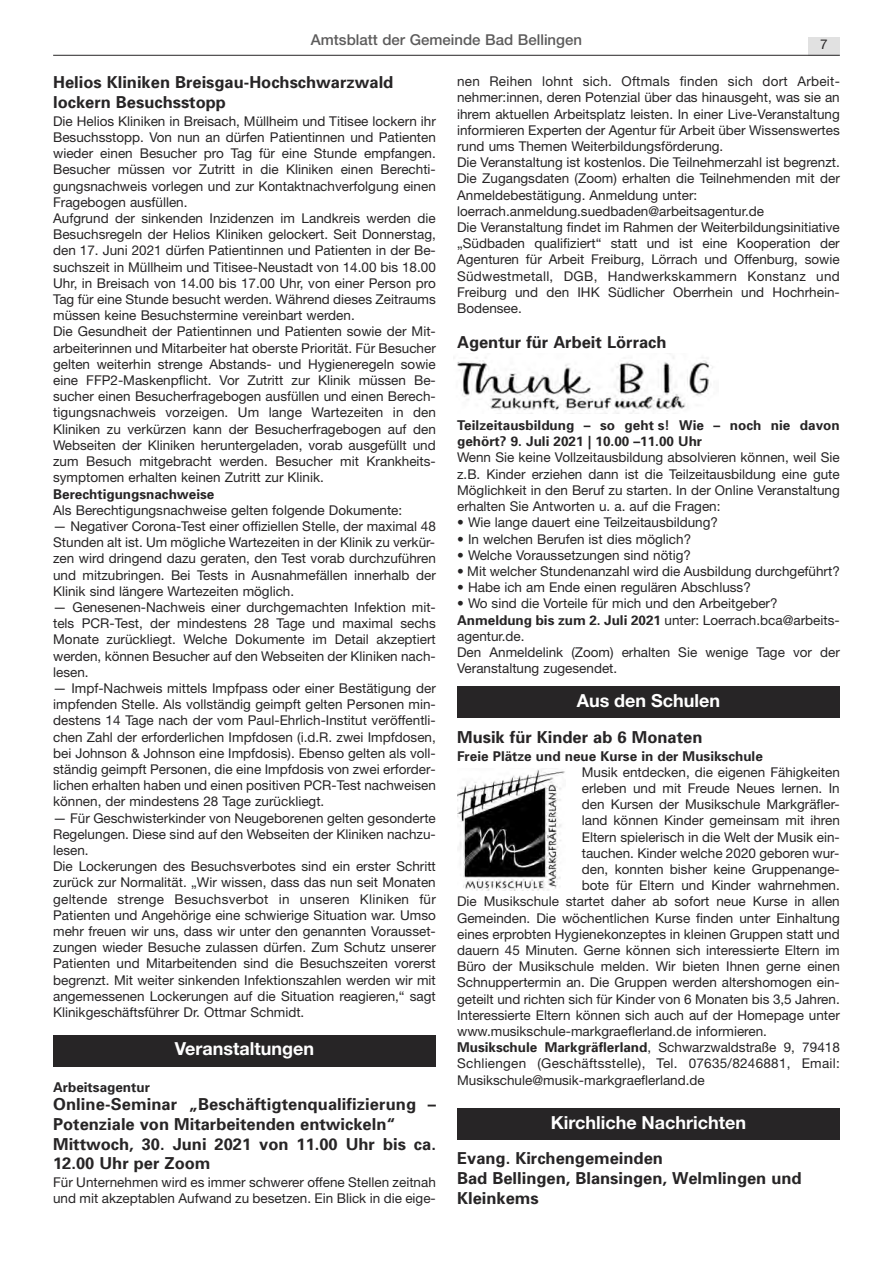
<style>
.page{position:relative;width:893px;height:1263px;background:#fff}
.page>*{position:absolute;margin:0;border:0;box-sizing:border-box;transform-origin:0 0}
.t1{font:700 18px "Helvetica Neue";color:#fff}
.t2{font:700 16.5px/19.8px "Univers";color:#272526}
.t3{font:500 15px "Helvetica Neue";color:#5d5c5c}
.t4{font:13.5px/16.2px "Helvetica Neue";color:#272526}
.t5{font:700 13.5px/16.2px "Univers";color:#272526}
.t6{font:13.5px/16.2px "Helvetica Neue";letter-spacing:.02em;color:#272526}
.s1{font-family:"Univers";font-weight:700}
.s2{font-family:"Helvetica Neue";font-weight:400}
</style>
<div class="page">
<div style="left:808px;top:37px;width:32px;height:18px;background:#e1e1e1"></div>
<hr style="left:53px;top:55px;width:787px;height:1px;background:#272526">
<div style="left:53px;top:1035px;width:383px;height:31px;background:#272526"></div>
<img style="left:457px;top:357px;width:256px;height:55px">
<div style="left:457px;top:686px;width:383px;height:32px;background:#272526"></div>
<img style="left:457px;top:768px;width:108px;height:123px">
<div style="left:457px;top:1108px;width:383px;height:32px;background:#272526"></div>
<div style="left:561px;top:873px;width:9px;height:19px;background:#fff"></div>
<p class="t3" style="left:311px;top:30px;width:273px">Amtsblatt der Gemeinde Bad Bellingen</p>
<p class="t4" style="left:820px;top:36px;width:9px">7</p>
<p class="t2" style="left:53px;top:73px;width:342px">Helios Kliniken Breisgau-Hochschwarzwald lockern Besuchsstopp</p>
<p class="t4" style="left:53px;top:113px;width:384px">Die Helios Kliniken in Breisach, Müllheim und Titisee lockern ihr Besuchsstopp. Von nun an dürfen Patientinnen und Patienten wieder einen Besucher pro Tag für eine Stunde empfangen.<br>Besucher müssen vor Zutritt in die Kliniken einen Berechti&shy;gungsnachweis vorlegen und zur Kontaktnachverfolgung einen Fragebogen ausfüllen.<br>Aufgrund der sinkenden Inzidenzen im Landkreis werden die Besuchsregeln der Helios Kliniken gelockert. Seit Donnerstag, den 17. Juni 2021 dürfen Patientinnen und Patienten in der Be&shy;suchszeit in Müllheim und Titisee-Neustadt von 14.00 bis 18.00<br>Uhr, in Breisach von 14.00 bis 17.00 Uhr, von einer Person pro Tag für eine Stunde besucht werden. Während dieses Zeitraums müssen keine Besuchstermine vereinbart werden.<br>Die Gesundheit der Patientinnen und Patienten sowie der Mit&shy;arbeiterinnen und Mitarbeiter hat oberste Priorität. Für Besucher gelten weiterhin strenge Abstands- und Hygieneregeln sowie eine FFP2-Maskenpflicht. Vor Zutritt zur Klinik müssen Be&shy;sucher einen Besucherfragebogen ausfüllen und einen Berech&shy;tigungsnachweis vorzeigen. Um lange Wartezeiten in den Kliniken zu verkürzen kann der Besucherfragebogen auf den Webseiten der Kliniken heruntergeladen, vorab ausgefüllt und zum Besuch mitgebracht werden. Besucher mit Krankheits&shy;symptomen erhalten keinen Zutritt zur Klinik.</p>
<p class="t5" style="left:53px;top:486px;width:163px">Berechtigungsnachweise</p>
<p class="t4" style="left:53px;top:502px;width:351px">Als Berechtigungsnachweise gelten folgende Dokumente:</p>
<p class="t4" style="left:53px;top:518px;width:384px;text-align:justify">— Negativer Corona-Test einer offiziellen Stelle, der maximal 48<br>Stunden alt ist. Um mögliche Wartezeiten in der Klinik zu verkür&shy;zen wird dringend dazu geraten, den Test vorab durchzuführen und mitzubringen. Bei Tests in Ausnahmefällen innerhalb der Klinik sind längere Wartezeiten möglich.</p>
<p class="t4" style="left:53px;top:599px;width:384px;text-align:justify">— Genesenen-Nachweis einer durchgemachten Infektion mit&shy;tels PCR-Test, der mindestens 28 Tage und maximal sechs Monate zurückliegt. Welche Dokumente im Detail akzeptiert werden, können Besucher auf den Webseiten der Kliniken nach&shy;lesen.</p>
<p class="t4" style="left:53px;top:680px;width:384px;text-align:justify">— Impf-Nachweis mittels Impfpass oder einer Bestätigung der impfenden Stelle. Als vollständig geimpft gelten Personen min&shy;destens 14 Tage nach der vom Paul-Ehrlich-Institut veröffentli&shy;chen Zahl der erforderlichen Impfdosen (i.d.R. zwei Impfdosen, bei Johnson &amp; Johnson eine Impfdosis). Ebenso gelten als voll&shy;ständig geimpft Personen, die eine Impfdosis von zwei erforder&shy;lichen erhalten haben und einen positiven PCR-Test nachweisen können, der mindestens 28 Tage zurückliegt.</p>
<p class="t4" style="left:53px;top:809px;width:384px">— Für Geschwisterkinder von Neugeborenen gelten gesonderte Regelungen. Diese sind auf den Webseiten der Kliniken nachzu&shy;lesen.<br>Die Lockerungen des Besuchsverbotes sind ein erster Schritt zurück zur Normalität. „Wir wissen, dass das nun seit Monaten geltende strenge Besuchsverbot in unseren Kliniken für Patienten und Angehörige eine schwierige Situation war. Umso mehr freuen wir uns, dass wir unter den genannten Vorausset&shy;zungen wieder Besuche zulassen dürfen. Zum Schutz unserer Patienten und Mitarbeitenden sind die Besuchszeiten vorerst begrenzt. Mit weiter sinkenden Infektionszahlen werden wir mit angemessenen Lockerungen auf die Situation reagieren,“ sagt Klinikgeschäftsführer Dr. Ottmar Schmidt.</p>
<h1 class="t1" style="left:175px;top:1038px;width:141px">Veranstaltungen</h1>
<p class="t5" style="left:53px;top:1078px;width:98px">Arbeitsagentur</p>
<p class="t2" style="left:53px;top:1094px;width:384px">Online-Seminar „Beschäftigtenqualifizierung – Potenziale von Mitarbeitenden entwickeln“ Mittwoch, 30. Juni 2021 von 11.00 Uhr bis ca.<br>12.00 Uhr per Zoom</p>
<p class="t4" style="left:53px;top:1174px;width:384px">Für Unternehmen wird es immer schwerer offene Stellen zeitnah und mit akzeptablen Aufwand zu besetzen. Ein Blick in die eige-</p>
<p class="t4" style="left:457px;top:73px;width:384px">nen Reihen lohnt sich. Oftmals finden sich dort Arbeit&shy;nehmer:innen, deren Potenzial über das hinausgeht, was sie an ihrem aktuellen Arbeitsplatz leisten. In einer Live-Veranstaltung informieren Experten der Agentur für Arbeit über Wissenswertes rund ums Themen Weiterbildungsförderung.<br>Die Veranstaltung ist kostenlos. Die Teilnehmerzahl ist begrenzt.<br>Die Zugangsdaten (Zoom) erhalten die Teilnehmenden mit der Anmeldebestätigung. Anmeldung unter: loerrach.anmeldung.suedbaden@arbeitsagentur.de<br>Die Veranstaltung findet im Rahmen der Weiterbildungsinitiative „Südbaden qualifiziert“ statt und ist eine Kooperation der Agenturen für Arbeit Freiburg, Lörrach und Offenburg, sowie Südwestmetall, DGB, Handwerkskammern Konstanz und Freiburg und den IHK Südlicher Oberrhein und Hochrhein-Bodensee.</p>
<p class="t2" style="left:457px;top:332px;width:211px">Agentur für Arbeit Lörrach</p>
<p class="t5" style="left:457px;top:417px;width:384px">Teilzeitausbildung – so geht s! Wie – noch nie davon gehört? 9. Juli 2021 | 10.00 –11.00 Uhr</p>
<p class="t4" style="left:457px;top:449px;width:384px;text-align:justify">Wenn Sie keine Vollzeitausbildung absolvieren können, weil Sie z.B. Kinder erziehen dann ist die Teilzeitausbildung eine gute Möglichkeit in den Beruf zu starten. In der Online Veranstaltung erhalten Sie Antworten u. a. auf die Fragen:</p>
<p class="t4" style="left:457px;top:514px;width:262px">• Wie lange dauert eine Teilzeitausbildung?</p>
<p class="t4" style="left:457px;top:530px;width:236px">• In welchen Berufen ist dies möglich?</p>
<p class="t4" style="left:457px;top:547px;width:235px">• Welche Voraussetzungen sind nötig?</p>
<p class="t4" style="left:457px;top:563px;width:384px">• Mit welcher Stundenanzahl wird die Ausbildung durchgeführt?</p>
<p class="t4" style="left:457px;top:579px;width:295px">• Habe ich am Ende einen regulären Abschluss?</p>
<p class="t4" style="left:457px;top:595px;width:384px">• Wo sind die Vorteile für mich und den Arbeitgeber?<br><span class="s1">Anmeldung bis zum 2. Juli 2021</span> unter: Loerrach.bca@arbeits&shy;agentur.de.<br>Den Anmeldelink (Zoom) erhalten Sie wenige Tage vor der Veranstaltung zugesendet.</p>
<h1 class="t1" style="left:577px;top:689px;width:145px">Aus den Schulen</h1>
<p class="t2" style="left:457px;top:727px;width:247px">Musik für Kinder ab 6 Monaten</p>
<p class="t5" style="left:457px;top:748px;width:307px">Freie Plätze und neue Kurse in der Musikschule</p>
<p class="t4" style="left:582px;top:764px;width:260px">Musik entdecken, die eigenen Fähigkeiten</p>
<p class="t4" style="left:582px;top:780px;width:260px">erleben und mit Freude Neues lernen. In</p>
<p class="t4" style="left:582px;top:796px;width:260px">den Kursen der Musikschule Markgräfler-</p>
<p class="t4" style="left:582px;top:812px;width:260px">land können Kinder gemeinsam mit ihren</p>
<p class="t4" style="left:582px;top:828px;width:260px">Eltern spielerisch in die Welt der Musik ein-</p>
<p class="t4" style="left:582px;top:845px;width:259px">tauchen. Kinder welche 2020 geboren wur-</p>
<p class="t4" style="left:582px;top:861px;width:260px">den, konnten bisher keine Gruppenange-</p>
<p class="t4" style="left:582px;top:877px;width:260px">bote für Eltern und Kinder wahrnehmen.</p>
<p class="t4" style="left:457px;top:893px;width:384px">Die Musikschule startet daher ab sofort neue Kurse in allen</p>
<p class="t4" style="left:457px;top:909px;width:384px">Gemeinden. Die wöchentlichen Kurse finden unter Einhaltung</p>
<p class="t4" style="left:457px;top:926px;width:384px">eines erprobten Hygienekonzeptes in kleinen Gruppen statt und</p>
<p class="t4" style="left:457px;top:942px;width:384px">dauern 45 Minuten. Gerne können sich interessierte Eltern im</p>
<p class="t4" style="left:457px;top:958px;width:384px">Büro der Musikschule melden. Wir bieten Ihnen gerne einen</p>
<p class="t4" style="left:457px;top:974px;width:384px">Schnuppertermin an. Die Gruppen werden altershomogen ein-</p>
<p class="t4" style="left:457px;top:990px;width:384px">geteilt und richten sich für Kinder von 6 Monaten bis 3,5 Jahren.</p>
<p class="t4" style="left:457px;top:1007px;width:384px">Interessierte Eltern können sich auch auf der Homepage unter</p>
<p class="t4" style="left:457px;top:1023px;width:311px">www.musikschule-markgraeflerland.de informieren.</p>
<p class="t5" style="left:457px;top:1039px;width:384px">Musikschule Markgräflerland<span class="s2">, Schwarzwaldstraße 9, 79418</span></p>
<p class="t6" style="left:457px;top:1055px;width:384px">Schliengen (Geschäftsstelle), Tel. 07635/8246881, Email:<br>Musikschule@musik-markgraeflerland.de</p>
<h1 class="t1" style="left:551px;top:1111px;width:197px">Kirchliche Nachrichten</h1>
<p class="t2" style="left:457px;top:1148px;width:346px">Evang. Kirchengemeinden<br>Bad Bellingen, Blansingen, Welmlingen und<br>Kleinkems</p>
</div>
